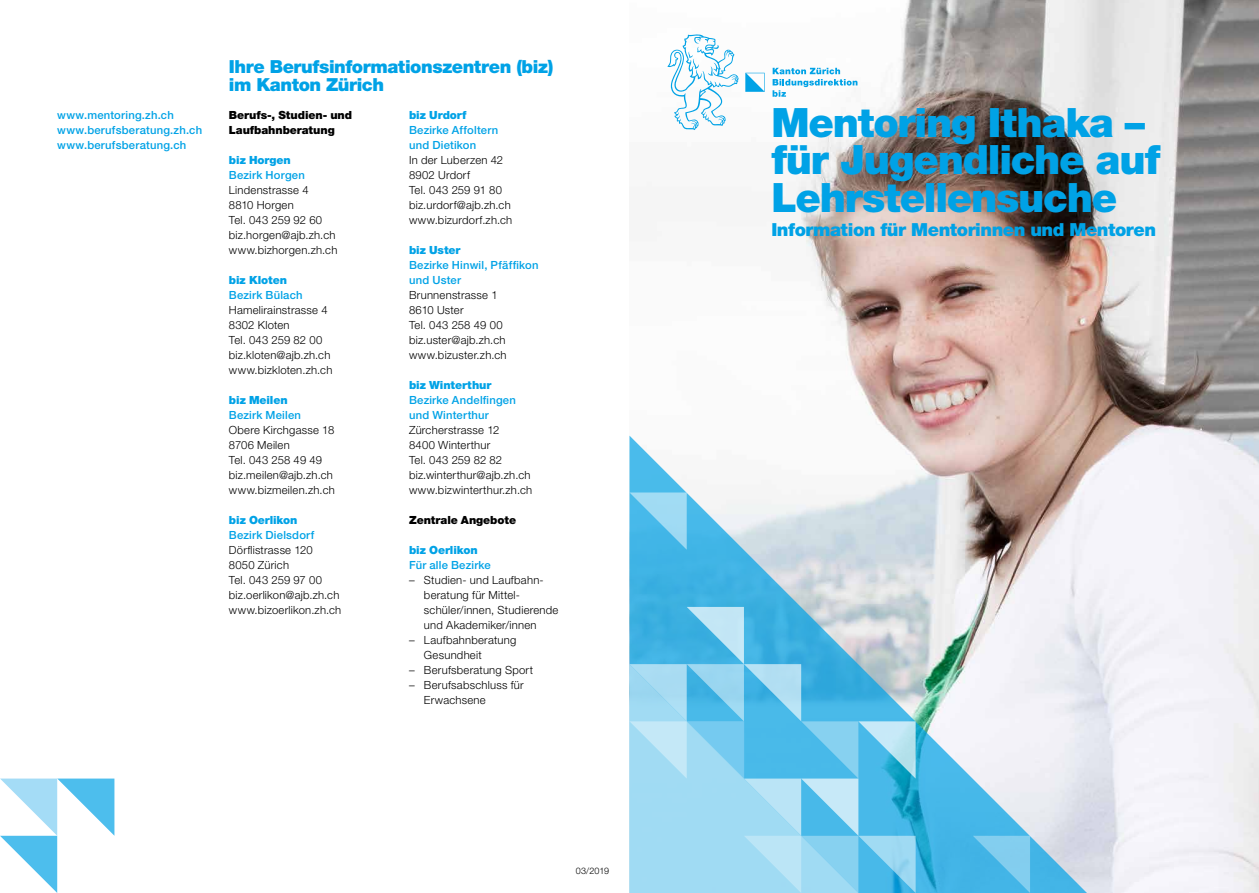
<style>
.page{position:relative;width:1259px;height:893px;background:#fff}
.page>*{position:absolute;margin:0;border:0;box-sizing:border-box;transform-origin:0 0}
.t1{font:900 40.5px/37.5px "Helvetica Neue LT Pro";letter-spacing:-.03em;color:#00a2e6}
.t2{font:900 18px/18px "Helvetica Neue LT Pro";letter-spacing:-.025em;color:#00a2e6}
.t3{font:300 11.25px/15px "Helvetica Neue LT Pro";letter-spacing:.02em;color:#000}
.t4{font:500 11.25px/15px "Helvetica Neue LT Pro";letter-spacing:.02em;color:#00a2e6}
.t5{font:900 11.25px "Helvetica Neue LT Pro";letter-spacing:-.005em;color:#00a2e6}
.t6{font:900 11.25px/15px "Helvetica Neue LT Pro";letter-spacing:-.005em;color:#000}
.t7{font:300 9px "Helvetica Neue LT Pro";letter-spacing:.01em;color:#000}
</style>
<div class="page">
<img style="left:629px;top:0;width:630px;height:893px">
<svg style="left:0;top:778px;width:114px;height:115px"></svg>
<svg style="left:629px;top:436px;width:470px;height:457px"></svg>
<svg style="left:973px;top:836px;width:57px;height:57px;background:#62c0ea"></svg>
<svg style="left:629px;top:492px;width:58px;height:58px;background:#72c8ed"></svg>
<svg style="left:629px;top:607px;width:286px;height:286px;background:#81cbea"></svg>
<svg style="left:772px;top:68px;width:85px;height:29px"></svg>
<svg style="left:745px;top:73px;width:19px;height:19px"></svg>
<svg style="left:667px;top:34px;width:71px;height:96px"></svg>
<h2 class="t2" style="left:229px;top:57px;width:326px">Ihre Berufsinformationszentren (biz) im Kanton Zürich</h2>
<p class="t4" style="left:57px;top:107px;width:146px">www.mentoring.zh.ch www.berufsberatung.zh.ch www.berufsberatung.ch</p>
<h1 class="t1" style="left:771px;top:103px;width:390px">Mentoring Ithaka – für Jugendliche auf<br>Lehrstellensuche</h1>
<h2 class="t2" style="left:771px;top:220px;width:386px">Information für Mentorinnen und Mentoren</h2>
<p class="t6" style="left:229px;top:108px;width:125px">Berufs-, Studien- und<br>Laufbahnberatung</p>
<p class="t5" style="left:229px;top:153px;width:63px">biz Horgen</p>
<p class="t4" style="left:229px;top:167px;width:77px">Bezirk Horgen</p>
<p class="t3" style="left:229px;top:182px;width:110px">Lindenstrasse 4<br>8810 Horgen<br>Tel. 043 259 92 60 biz.horgen@ajb.zh.ch www.bizhorgen.zh.ch</p>
<p class="t5" style="left:229px;top:273px;width:60px">biz Kloten</p>
<p class="t4" style="left:229px;top:287px;width:75px">Bezirk Bülach</p>
<p class="t3" style="left:229px;top:302px;width:105px">Hamelirainstrasse 4<br>8302 Kloten<br>Tel. 043 259 82 00 biz.kloten@ajb.zh.ch www.bizkloten.zh.ch</p>
<p class="t5" style="left:229px;top:393px;width:60px">biz Meilen</p>
<p class="t4" style="left:229px;top:407px;width:74px">Bezirk Meilen</p>
<p class="t3" style="left:229px;top:422px;width:107px">Obere Kirchgasse 18<br>8706 Meilen<br>Tel. 043 258 49 49 biz.meilen@ajb.zh.ch www.bizmeilen.zh.ch</p>
<p class="t5" style="left:229px;top:513px;width:70px">biz Oerlikon</p>
<p class="t4" style="left:229px;top:527px;width:87px">Bezirk Dielsdorf</p>
<p class="t3" style="left:229px;top:542px;width:114px">Dörflistrasse 120<br>8050 Zürich<br>Tel. 043 259 97 00 biz.oerlikon@ajb.zh.ch www.bizoerlikon.zh.ch</p>
<p class="t5" style="left:409px;top:108px;width:59px">biz Urdorf</p>
<p class="t4" style="left:409px;top:122px;width:91px">Bezirke Affoltern und Dietikon</p>
<p class="t3" style="left:409px;top:152px;width:105px">In der Luberzen 42<br>8902 Urdorf<br>Tel. 043 259 91 80 biz.urdorf@ajb.zh.ch www.bizurdorf.zh.ch</p>
<p class="t5" style="left:409px;top:243px;width:53px">biz Uster</p>
<p class="t4" style="left:409px;top:257px;width:131px">Bezirke Hinwil, Pfäffikon und Uster</p>
<p class="t3" style="left:409px;top:287px;width:99px">Brunnenstrasse 1<br>8610 Uster<br>Tel. 043 258 49 00 biz.uster@ajb.zh.ch www.bizuster.zh.ch</p>
<p class="t5" style="left:409px;top:378px;width:84px">biz Winterthur</p>
<p class="t4" style="left:409px;top:392px;width:108px">Bezirke Andelfingen und Winterthur</p>
<p class="t3" style="left:409px;top:422px;width:125px">Zürcherstrasse 12<br>8400 Winterthur<br>Tel. 043 259 82 82 biz.winterthur@ajb.zh.ch www.bizwinterthur.zh.ch</p>
<p class="t6" style="left:409px;top:512px;width:108px">Zentrale Angebote</p>
<p class="t5" style="left:409px;top:543px;width:70px">biz Oerlikon</p>
<p class="t4" style="left:409px;top:557px;width:83px">Für alle Bezirke</p>
<p class="t3" style="left:424px;top:572px;width:136px;text-indent:-15px">– Studien- und Laufbahn&shy;beratung für Mittel&shy;schüler/innen, Studierende und Akademiker/innen</p>
<p class="t3" style="left:424px;top:632px;width:94px;text-indent:-15px">– Laufbahnberatung<br>Gesundheit</p>
<p class="t3" style="left:409px;top:662px;width:125px">– Berufsberatung Sport</p>
<p class="t3" style="left:424px;top:677px;width:101px;text-indent:-15px">– Berufsabschluss für<br>Erwachsene</p>
<p class="t7" style="left:576px;top:865px;width:35px">03/2019</p>
</div>
